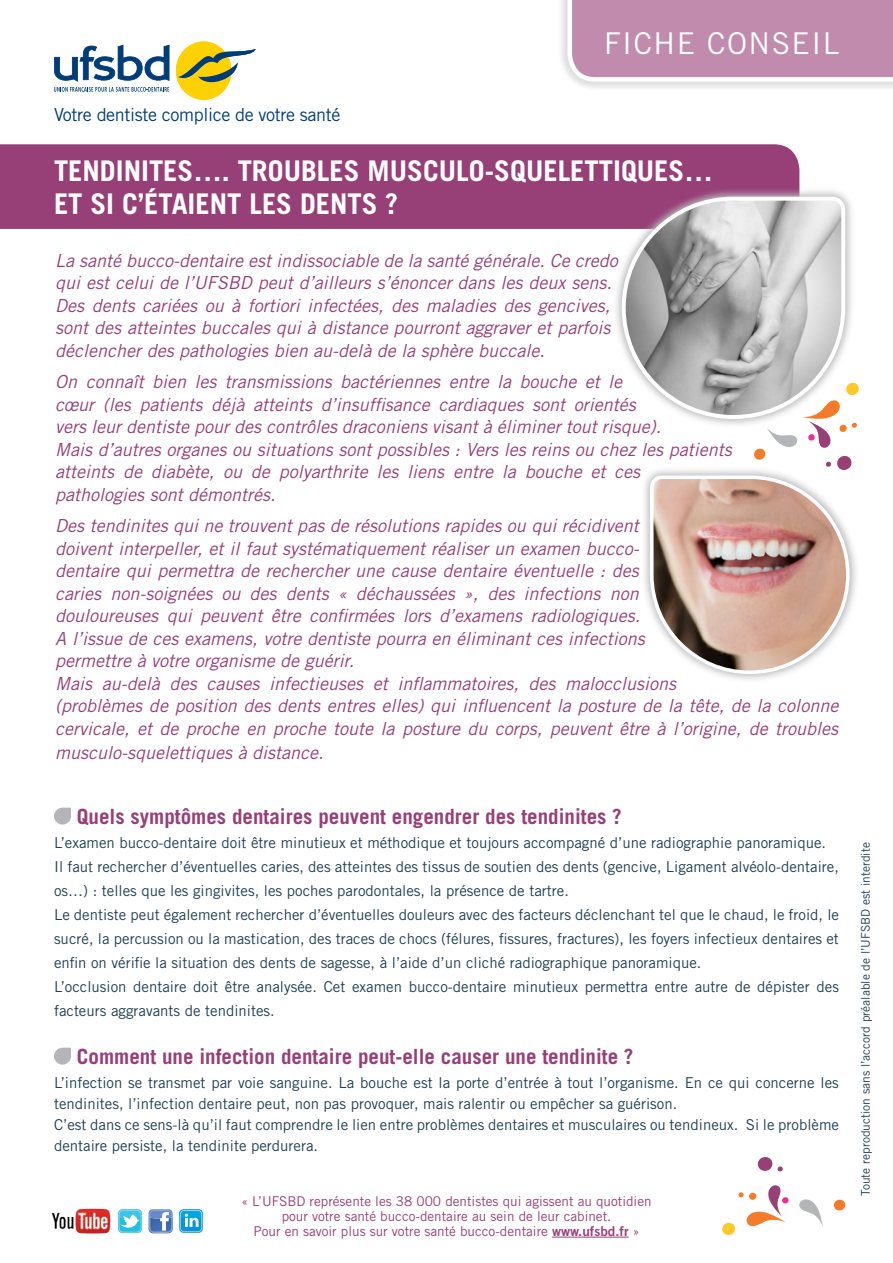
<style>
.page{position:relative;width:893px;height:1263px;background:#fff}
.page>*{position:absolute;margin:0;border:0;box-sizing:border-box;transform-origin:0 0}
.t1{font:30px "Trade Gothic LT Std";letter-spacing:.05em;color:#fff}
.t2{font:700 28.5px "Trade Gothic LT Std";color:#fff}
.t3{font:700 21px "Trade Gothic LT Std";color:#973f77}
.t4{font:italic 18px/22.5px "Trade Gothic LT Std";color:#973f77}
.t5{font:18px "Trade Gothic LT Std";letter-spacing:-.02em;color:#003d78}
.t6{font:15px/24px "Trade Gothic LT Std";color:#214053}
.t7{font:13.5px "Trade Gothic LT Std";color:#973f77}
.t8{font:12px "Trade Gothic LT Std";color:#214053}
.s1{font-family:"Trade Gothic LT Std Bd 2"}
</style>
<div class="page">
<div style="left:0;top:144px;width:799px;height:85px;background:#973f77"></div>
<div style="left:558px;top:0;width:335px;height:92px;background:#babbbe;opacity:.75"></div>
<svg style="left:568px;top:0;width:325px;height:82px;background:#c493b2"></svg>
<svg style="left:54px;top:808px;width:17px;height:16px"></svg>
<svg style="left:54px;top:1048px;width:17px;height:16px"></svg>
<svg style="left:833px;top:1199px;width:13px;height:12px"></svg>
<svg style="left:799px;top:1199px;width:24px;height:27px"></svg>
<svg style="left:757px;top:1157px;width:26px;height:15px"></svg>
<svg style="left:722px;top:1185px;width:67px;height:50px"></svg>
<div style="left:176px;top:41px;width:55px;height:59px;background:#fed105;border-radius:50%"></div>
<svg style="left:178px;top:48px;width:78px;height:41px"></svg>
<svg style="left:54px;top:45px;width:115px;height:47px"></svg>
<svg style="left:612px;top:187px;width:240px;height:151px"></svg>
<svg style="left:620px;top:195px;width:227px;height:193px;background:#bbb7b9"></svg>
<hr style="left:552px;top:1237px;width:76px;height:1px;background:#973f77">
<svg style="left:644px;top:478px;width:133px;height:202px"></svg>
<svg style="left:648px;top:382px;width:211px;height:294px"></svg>
<svg style="left:118px;top:1209px;width:24px;height:24px"></svg>
<svg style="left:118px;top:1209px;width:24px;height:23px"></svg>
<svg style="left:149px;top:1209px;width:24px;height:24px"></svg>
<svg style="left:179px;top:1209px;width:24px;height:24px"></svg>
<svg style="left:179px;top:1209px;width:24px;height:23px"></svg>
<img style="left:51px;top:1208px;width:60px;height:26px">
<p class="t5" style="left:54px;top:104px;width:288px">Votre dentiste complice de votre santé</p>
<p class="t1" style="left:604px;top:26px;width:237px">FICHE CONSEIL</p>
<p class="t2" style="left:54px;top:153px;width:660px">TENDINITES…. TROUBLES MUSCULO-SQUELETTIQUES…</p>
<p class="t2" style="left:54px;top:186px;width:346px">ET SI C’ÉTAIENT LES DENTS ?</p>
<p class="t4" style="left:55px;top:249px;width:564px">La santé bucco-dentaire est indissociable de la santé générale. Ce credo qui est celui de l’UFSBD peut d’ailleurs s’énoncer dans les deux sens.<br>Des dents cariées ou à fortiori infectées, des maladies des gencives, sont des atteintes buccales qui à distance pourront aggraver et parfois déclencher des pathologies bien au-delà de la sphère buccale.</p>
<p class="t4" style="left:55px;top:371px;width:607px">On connaît bien les transmissions bactériennes entre la bouche et le cœur (les patients déjà atteints d’insuffisance cardiaques sont orientés vers leur dentiste pour des contrôles draconiens visant à éliminer tout risque).</p>
<p class="t4" style="left:55px;top:438px;width:678px">Mais d’autres organes ou situations sont possibles : Vers les reins ou chez les patients atteints de diabète, ou de polyarthrite les liens entre la bouche et ces pathologies sont démontrés.</p>
<p class="t4" style="left:55px;top:515px;width:591px">Des tendinites qui ne trouvent pas de résolutions rapides ou qui récidivent doivent interpeller, et il faut systématiquement réaliser un examen bucco&shy;dentaire qui permettra de rechercher une cause dentaire éventuelle : des caries non-soignées ou des dents « déchaussées », des infections non douloureuses qui peuvent être confirmées lors d’examens radiologiques.<br>A l’issue de ces examens, votre dentiste pourra en éliminant ces infections permettre à votre organisme de guérir.</p>
<p class="t4" style="left:55px;top:672px;width:785px;line-height:23px">Mais au-delà des causes infectieuses et inflammatoires, des malocclusions<br>(problèmes de position des dents entres elles) qui influencent la posture de la tête, de la colonne cervicale, et de proche en proche toute la posture du corps, peuvent être à l’origine, de troubles musculo-squelettiques à distance.</p>
<p class="t3" style="left:77px;top:803px;width:546px">Quels symptômes dentaires peuvent engendrer des tendinites ?</p>
<p class="t6" style="left:54px;top:830px;width:774px">L’examen bucco-dentaire doit être minutieux et méthodique et toujours accompagné d’une radiographie panoramique.</p>
<p class="t6" style="left:54px;top:854px;width:786px">Il faut rechercher d’éventuelles caries, des atteintes des tissus de soutien des dents (gencive, Ligament alvéolo-dentaire, os…) : telles que les gingivites, les poches parodontales, la présence de tartre.</p>
<p class="t6" style="left:54px;top:902px;width:786px;text-align:justify">Le dentiste peut également rechercher d’éventuelles douleurs avec des facteurs déclenchant tel que le chaud, le froid, le sucré, la percussion ou la mastication, des traces de chocs (félures, fissures, fractures), les foyers infectieux dentaires et enfin on vérifie la situation des dents de sagesse, à l’aide d’un cliché radiographique panoramique.</p>
<p class="t6" style="left:54px;top:974px;width:786px">L’occlusion dentaire doit être analysée. Cet examen bucco-dentaire minutieux permettra entre autre de dépister des facteurs aggravants de tendinites.</p>
<p class="t3" style="left:77px;top:1043px;width:558px">Comment une infection dentaire peut-elle causer une tendinite ?</p>
<p class="t6" style="left:54px;top:1071px;width:786px;line-height:21px">L’infection se transmet par voie sanguine. La bouche est la porte d’entrée à tout l’organisme. En ce qui concerne les tendinites, l’infection dentaire peut, non pas provoquer, mais ralentir ou empêcher sa guérison.</p>
<p class="t6" style="left:54px;top:1113px;width:787px;line-height:21px">C’est dans ce sens-là qu’il faut comprendre le lien entre problèmes dentaires et musculaires ou tendineux. Si le problème dentaire persiste, la tendinite perdurera.</p>
<p class="t7" style="left:241px;top:1193px;width:412px">« L’UFSBD représente les 38 000 dentistes qui agissent au quotidien</p>
<p class="t7" style="left:282px;top:1208px;width:331px">pour votre santé bucco-dentaire au sein de leur cabinet.</p>
<p class="t7" style="left:254px;top:1223px;width:387px">Pour en savoir plus sur votre santé bucco-dentaire <span class="s1">www.ufsbd.fr</span> »</p>
<p class="t8" style="left:858px;top:1196px;width:355px;rotate:-90deg">Toute reproduction sans l’accord préalable de l’UFSBD est interdite</p>
</div>
